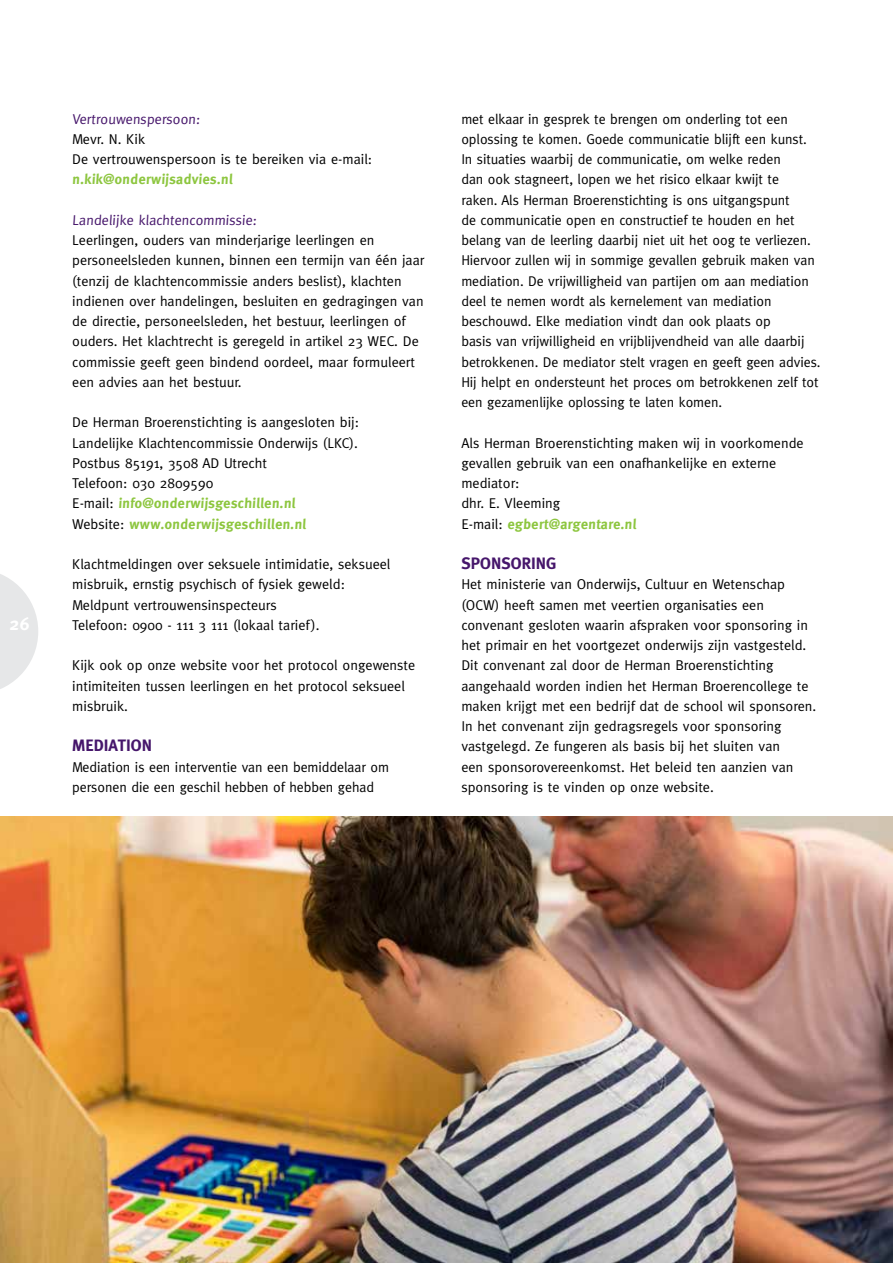
<style>
.page{position:relative;width:893px;height:1263px;background:#fff}
.page>*{position:absolute;margin:0;border:0;box-sizing:border-box;transform-origin:0 0}
.t1{font:700 18px "Meta";color:#fff}
.t2{font:700 16.5px "Meta";color:#46166b}
.t3{font:14.25px/20.2px "Meta";color:#000}
.t4{font:14.25px "Meta";color:#46166b}
.t5{font:700 14.25px "Meta";letter-spacing:-.06em;color:#8dc63f}
.s1{font-weight:700;color:#8dc63f}
</style>
<div class="page">
<svg style="left:0;top:574px;width:38px;height:115px"></svg>
<img style="left:0;top:816px;width:893px;height:447px">
<p class="t1" style="left:9px;top:613px;width:23px">26</p>
<p class="t4" style="left:72px;top:110px;width:131px">Vertrouwenspersoon:</p>
<p class="t3" style="left:72px;top:129px;width:301px">Mevr. N. Kik<br>De vertrouwenspersoon is te bereiken via e-mail:</p>
<p class="t5" style="left:72px;top:171px;width:163px">n.kik@onderwijsadvies.nl</p>
<p class="t4" style="left:72px;top:212px;width:187px">Landelijke klachtencommissie:</p>
<p class="t3" style="left:72px;top:230px;width:354px">Leerlingen, ouders van minderjarige leerlingen en personeelsleden kunnen, binnen een termijn van één jaar (tenzij de klachtencommissie anders beslist), klachten indienen over handelingen, besluiten en gedragingen van de directie, personeelsleden, het bestuur, leerlingen of ouders. Het klachtrecht is geregeld in artikel 23 WEC. De commissie geeft geen bindend oordeel, maar formuleert een advies aan het bestuur.</p>
<p class="t3" style="left:72px;top:412px;width:288px">De Herman Broerenstichting is aangesloten bij:<br>Landelijke Klachtencommissie Onderwijs (LKC).<br>Postbus 85191, 3508 AD Utrecht<br>Telefoon: 030 2809590<br>E-mail: <span class="s1">info@onderwijsgeschillen.nl<br></span>Website: <span class="s1">www.onderwijsgeschillen.nl</span></p>
<p class="t3" style="left:72px;top:554px;width:320px">Klachtmeldingen over seksuele intimidatie, seksueel misbruik, ernstig psychisch of fysiek geweld:<br>Meldpunt vertrouwensinspecteurs<br>Telefoon: 0900 - 111 3 111 (lokaal tarief).</p>
<p class="t3" style="left:72px;top:655px;width:345px">Kijk ook op onze website voor het protocol ongewenste intimiteiten tussen leerlingen en het protocol seksueel misbruik.</p>
<p class="t2" style="left:72px;top:736px;width:10px">MEDIATION</p>
<p class="t3" style="left:72px;top:756px;width:318px">Mediation is een interventie van een bemiddelaar om personen die een geschil hebben of hebben gehad</p>
<p class="t3" style="left:461px;top:108px;width:361px">met elkaar in gesprek te brengen om onderling tot een oplossing te komen. Goede communicatie blijft een kunst.<br>In situaties waarbij de communicatie, om welke reden<br>dan ook stagneert, lopen we het risico elkaar kwijt te<br>raken. Als Herman Broerenstichting is ons uitgangspunt<br>de communicatie open en constructief te houden en het belang van de leerling daarbij niet uit het oog te verliezen.<br>Hiervoor zullen wij in sommige gevallen gebruik maken van mediation. De vrijwilligheid van partijen om aan mediation deel te nemen wordt als kernelement van mediation beschouwd. Elke mediation vindt dan ook plaats op<br>basis van vrijwilligheid en vrijblijvendheid van alle daarbij betrokkenen. De mediator stelt vragen en geeft geen advies.<br>Hij helpt en ondersteunt het proces om betrokkenen zelf tot een gezamenlijke oplossing te laten komen.</p>
<p class="t3" style="left:461px;top:432px;width:344px">Als Herman Broerenstichting maken wij in voorkomende gevallen gebruik van een onafhankelijke en externe mediator:<br>dhr. E. Vleeming<br>E-mail: <span class="s1">egbert@argentare.nl</span></p>
<p class="t2" style="left:461px;top:554px;width:11px">SPONSORING</p>
<p class="t3" style="left:461px;top:574px;width:356px">Het ministerie van Onderwijs, Cultuur en Wetenschap (OCW) heeft samen met veertien organisaties een convenant gesloten waarin afspraken voor sponsoring in het primair en het voortgezet onderwijs zijn vastgesteld.<br>Dit convenant zal door de Herman Broerenstichting aangehaald worden indien het Herman Broerencollege te maken krijgt met een bedrijf dat de school wil sponsoren.<br>In het convenant zijn gedragsregels voor sponsoring vastgelegd. Ze fungeren als basis bij het sluiten van<br>een sponsorovereenkomst. Het beleid ten aanzien van sponsoring is te vinden op onze website.</p>
</div>
